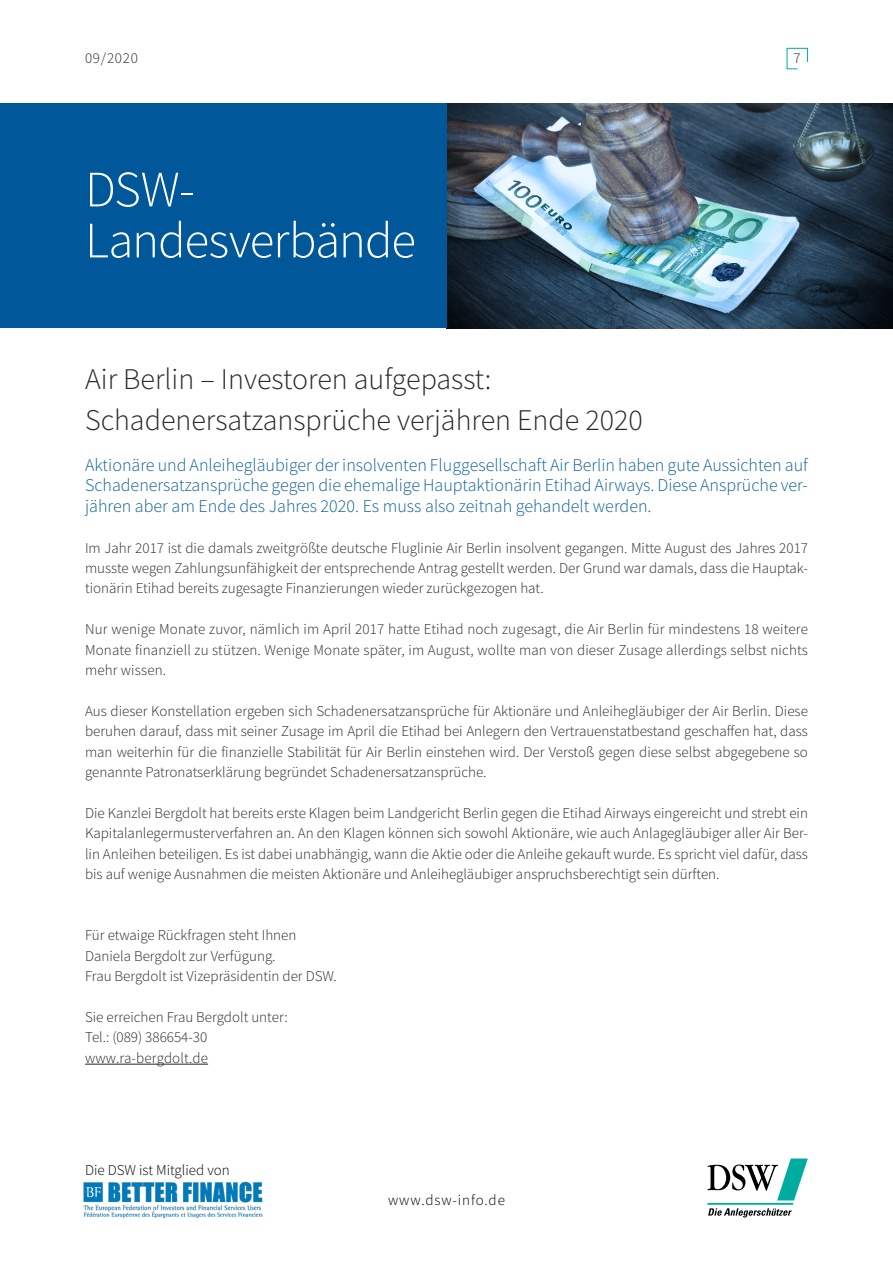
<style>
.page{position:relative;width:893px;height:1263px;background:#fff}
.page>*{position:absolute;margin:0;border:0;box-sizing:border-box;transform-origin:0 0}
.t1{font:300 51px/51px "Source Sans Pro";letter-spacing:-.025em;color:#fff}
.HAUPT{font:300 30px/40.8px "Source Sans Pro";color:#282827}
.Fließtext_DSW_Newsle{font:300 18px/20.4px "Source Sans Pro";color:#0d609f;text-align:justify}
.Fließtext_DSW_Newsle-2{font:300 15px/20.4px "Source Sans Pro";color:#282827;text-align:justify}
.t2{font:300 15px "Source Sans Pro";color:#000}
.t3{font:300 15px "Source Sans Pro";letter-spacing:.06em;color:#000}
</style>
<div class="page">
<div style="left:0;top:104px;width:446px;height:224px;background:#00589a"></div>
<img style="left:446px;top:104px;width:447px;height:224px">
<svg style="left:707px;top:1158px;width:101px;height:59px"></svg>
<svg style="left:786px;top:48px;width:22px;height:22px"></svg>
<img style="left:83px;top:1182px;width:180px;height:36px">
<hr style="left:85px;top:1064px;width:123px;height:1px;background:#282827">
<p class="Fließtext_DSW_Newsle-2" style="left:85px;top:48px;width:54px">09/2020</p>
<h1 class="t1" style="left:85px;top:164px;width:332px">DSW-<br>Landesverbände</h1>
<p class="Fließtext_DSW_Newsle-2" style="left:794px;top:48px;width:9px">7</p>
<p class="HAUPT" style="left:85px;top:359px;width:559px">Air Berlin – Investoren aufgepasst:<br>Schadenersatzansprüche verjähren Ende 2020</p>
<p class="Fließtext_DSW_Newsle" style="left:85px;top:455px;width:724px">Aktionäre und Anleihegläubiger der insolventen Fluggesellschaft Air Berlin haben gute Aussichten auf Schadenersatzansprüche gegen die ehemalige Hauptaktionärin Etihad Airways. Diese Ansprüche ver&shy;jähren aber am Ende des Jahres 2020. Es muss also zeitnah gehandelt werden.</p>
<p class="Fließtext_DSW_Newsle-2" style="left:85px;top:537px;width:724px">Im Jahr 2017 ist die damals zweitgrößte deutsche Fluglinie Air Berlin insolvent gegangen. Mitte August des Jahres 2017 musste wegen Zahlungsunfähigkeit der entsprechende Antrag gestellt werden. Der Grund war damals, dass die Hauptak&shy;tionärin Etihad bereits zugesagte Finanzierungen wieder zurückgezogen hat.</p>
<p class="Fließtext_DSW_Newsle-2" style="left:85px;top:619px;width:724px">Nur wenige Monate zuvor, nämlich im April 2017 hatte Etihad noch zugesagt, die Air Berlin für mindestens 18 weitere Monate finanziell zu stützen. Wenige Monate später, im August, wollte man von dieser Zusage allerdings selbst nichts mehr wissen.</p>
<p class="Fließtext_DSW_Newsle-2" style="left:85px;top:701px;width:724px">Aus dieser Konstellation ergeben sich Schadenersatzansprüche für Aktionäre und Anleihegläubiger der Air Berlin. Diese beruhen darauf, dass mit seiner Zusage im April die Etihad bei Anlegern den Vertrauenstatbestand geschaffen hat, dass man weiterhin für die finanzielle Stabilität für Air Berlin einstehen wird. Der Verstoß gegen diese selbst abgegebene so genannte Patronatserklärung begründet Schadenersatzansprüche.</p>
<p class="Fließtext_DSW_Newsle-2" style="left:85px;top:803px;width:724px">Die Kanzlei Bergdolt hat bereits erste Klagen beim Landgericht Berlin gegen die Etihad Airways eingereicht und strebt ein Kapitalanlegermusterverfahren an. An den Klagen können sich sowohl Aktionäre, wie auch Anlagegläubiger aller Air Ber&shy;lin Anleihen beteiligen. Es ist dabei unabhängig, wann die Aktie oder die Anleihe gekauft wurde. Es spricht viel dafür, dass bis auf wenige Ausnahmen die meisten Aktionäre und Anleihegläubiger anspruchsberechtigt sein dürften.</p>
<p class="Fließtext_DSW_Newsle-2" style="left:85px;top:925px;width:213px">Für etwaige Rückfragen steht Ihnen</p>
<p class="Fließtext_DSW_Newsle-2" style="left:85px;top:945px;width:192px">Daniela Bergdolt zur Verfügung.</p>
<p class="Fließtext_DSW_Newsle-2" style="left:85px;top:966px;width:253px">Frau Bergdolt ist Vizepräsidentin der DSW.</p>
<p class="Fließtext_DSW_Newsle-2" style="left:85px;top:1007px;width:204px">Sie erreichen Frau Bergdolt unter:</p>
<p class="Fließtext_DSW_Newsle-2" style="left:85px;top:1027px;width:124px">Tel.: (089) 386654-30</p>
<p class="Fließtext_DSW_Newsle-2" style="left:85px;top:1047px;width:125px">www.ra-bergdolt.de</p>
<p class="t2" style="left:85px;top:1161px;width:146px">Die DSW ist Mitglied von</p>
<p class="t3" style="left:388px;top:1191px;width:118px">www.dsw-info.de</p>
</div>
